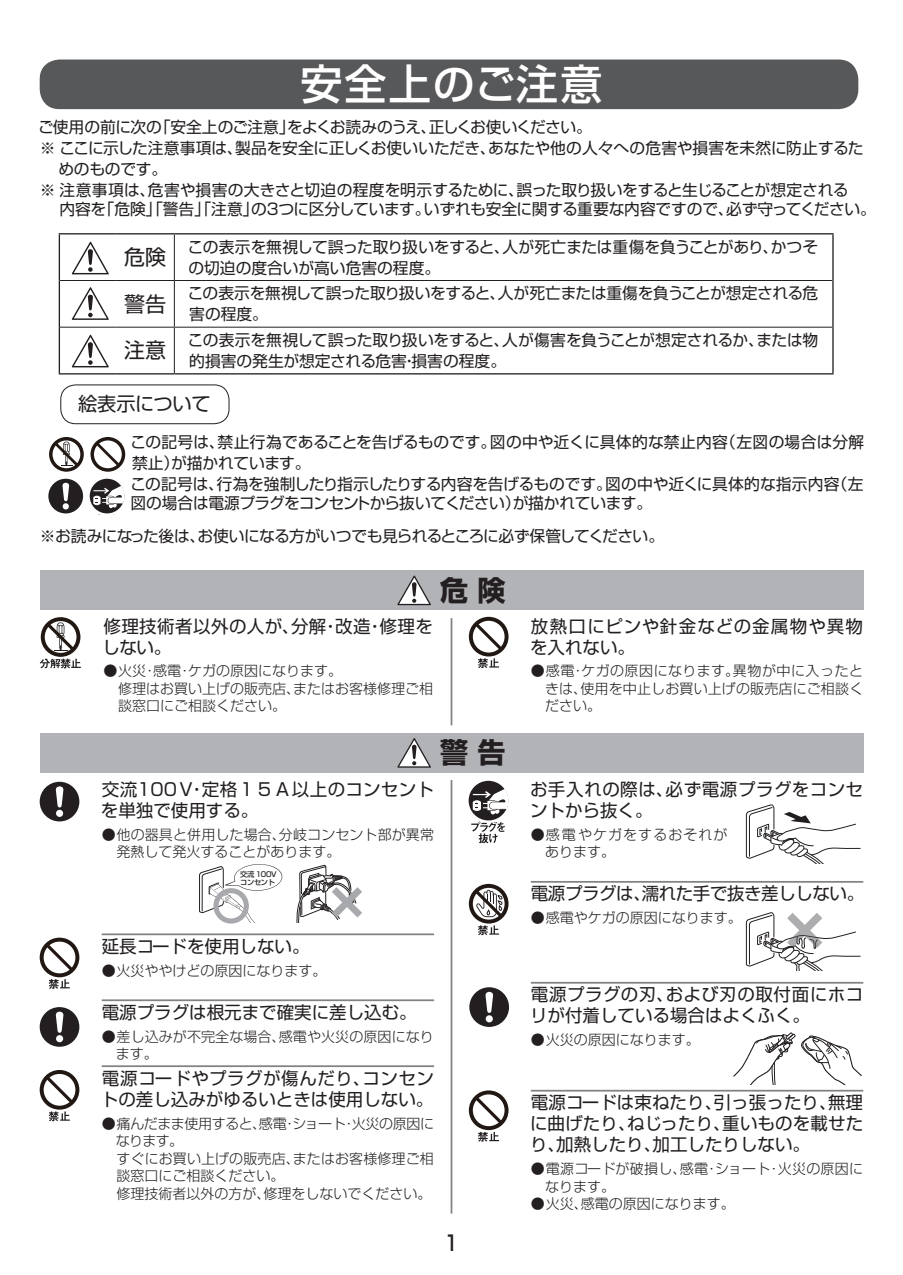
<style>
.page{position:relative;width:903px;height:1275px;background:#fff}
.page>*{position:absolute;margin:0;border:0;box-sizing:border-box;transform-origin:0 0}
.t1{font:500 42px "Shin Go Pro";letter-spacing:.05em;color:#fff}
.t2{font:700 28px "Shin Go Pro";color:#231f20}
.t3{font:21px "Shin Go Pro";color:#231f20}
.t4{font:500 21px "Shin Go Pro";color:#231f20;scale:.9 1}
.t5{font:19.25px "Shin Go Pro";letter-spacing:-.01em;color:#231f20}
.t6{font:17.5px/21px "Shin Go Pro";letter-spacing:.005em;color:#231f20}
.t7{font:17.5px/21px "Shin Go Pro";letter-spacing:.025em;color:#231f20}
.t8{font:17.5px/21px "Shin Go Pro";letter-spacing:.035em;color:#231f20}
.t9{font:17.5px "Shin Go Pro";letter-spacing:-.025em;color:#231f20}
.t10{font:15.75px/21px "Shin Go Pro";letter-spacing:-.015em;color:#231f20}
.t11{font:15.75px/33.1px "Shin Go Pro";letter-spacing:-.04em;color:#231f20}
.t12{font:15.75px "Shin Go Pro";letter-spacing:-.035em;color:#231f20}
.t13{font:300 14px/17.5px "Shin Go Pro";color:#231f20}
.t14{font:300 14px/17.5px "Shin Go Pro";letter-spacing:.025em;color:#231f20}
.t15{font:300 14px/17.5px "Shin Go Pro";letter-spacing:.075em;color:#231f20}
.t16{font:500 7.17px/7.2px "Shin Go Pro";letter-spacing:-.05em;color:#231f20}
</style>
<div class="page">
<div style="left:40px;top:60px;width:818px;height:49px;background:#57585a;border-radius:20px"></div>
<div style="left:40px;top:570px;width:823px;height:40px;background:#b2b3b7"></div>
<svg style="left:397px;top:575px;width:34px;height:30px"></svg>
<div style="left:40px;top:733px;width:823px;height:40px;background:#b2b3b7"></div>
<svg style="left:397px;top:738px;width:34px;height:30px"></svg>
<hr style="left:102px;top:933px;width:332px;height:2px;background:#808285">
<hr style="left:102px;top:999px;width:332px;height:2px;background:#808285">
<hr style="left:102px;top:1065px;width:332px;height:2px;background:#808285">
<hr style="left:531px;top:881px;width:332px;height:2px;background:#808285">
<hr style="left:531px;top:982px;width:332px;height:2px;background:#808285">
<hr style="left:531px;top:1090px;width:332px;height:1px;background:#808285">
<hr style="left:174px;top:280px;width:658px;height:1px;background:#231f20">
<hr style="left:174px;top:327px;width:658px;height:1px;background:#231f20">
<hr style="left:60px;top:280px;width:56px;height:1px;background:#231f20">
<hr style="left:60px;top:327px;width:56px;height:1px;background:#231f20">
<hr style="left:174px;top:234px;width:1px;height:46px;background:#231f20">
<hr style="left:116px;top:280px;width:58px;height:1px;background:#231f20">
<hr style="left:174px;top:281px;width:1px;height:46px;background:#231f20">
<hr style="left:116px;top:327px;width:58px;height:1px;background:#231f20">
<hr style="left:174px;top:328px;width:1px;height:45px;background:#231f20">
<hr style="left:59px;top:233px;width:57px;height:1px;background:#231f20">
<hr style="left:59px;top:234px;width:1px;height:46px;background:#231f20">
<hr style="left:116px;top:233px;width:58px;height:1px;background:#231f20">
<hr style="left:174px;top:233px;width:659px;height:1px;background:#231f20">
<hr style="left:832px;top:234px;width:1px;height:46px;background:#231f20">
<hr style="left:59px;top:280px;width:1px;height:47px;background:#231f20">
<hr style="left:832px;top:280px;width:1px;height:47px;background:#231f20">
<hr style="left:59px;top:327px;width:1px;height:46px;background:#231f20">
<hr style="left:832px;top:327px;width:1px;height:46px;background:#231f20">
<hr style="left:59px;top:373px;width:57px;height:1px;background:#231f20">
<hr style="left:116px;top:373px;width:58px;height:1px;background:#231f20">
<hr style="left:174px;top:373px;width:659px;height:1px;background:#231f20">
<div style="left:60px;top:384px;width:169px;height:40px;border:1px solid #231f20;border-radius:15px"></div>
<hr style="left:451px;top:618px;width:1px;height:107px;background:#808285">
<hr style="left:451px;top:780px;width:1px;height:433px;background:#808285">
<svg style="left:72px;top:242px;width:37px;height:32px"></svg>
<svg style="left:72px;top:287px;width:37px;height:33px"></svg>
<svg style="left:72px;top:335px;width:37px;height:32px"></svg>
<svg style="left:40px;top:617px;width:41px;height:51px"></svg>
<svg style="left:49px;top:437px;width:35px;height:35px"></svg>
<svg style="left:469px;top:617px;width:39px;height:51px"></svg>
<svg style="left:469px;top:1090px;width:39px;height:52px"></svg>
<svg style="left:40px;top:938px;width:39px;height:51px"></svg>
<svg style="left:40px;top:1070px;width:39px;height:51px"></svg>
<svg style="left:90px;top:437px;width:35px;height:35px"></svg>
<div style="left:40px;top:782px;width:39px;height:39px;background:#231f20;border-radius:50%"></div>
<div style="left:56px;top:810px;width:7px;height:7px;background:#fff;border-radius:50%"></div>
<svg style="left:56px;top:786px;width:7px;height:21px"></svg>
<div style="left:40px;top:1007px;width:39px;height:40px;background:#231f20;border-radius:50%"></div>
<div style="left:56px;top:1035px;width:7px;height:7px;background:#fff;border-radius:50%"></div>
<svg style="left:56px;top:1012px;width:7px;height:21px"></svg>
<div style="left:469px;top:987px;width:40px;height:40px;background:#231f20;border-radius:50%"></div>
<div style="left:486px;top:1015px;width:7px;height:7px;background:#fff;border-radius:50%"></div>
<svg style="left:485px;top:992px;width:8px;height:21px"></svg>
<div style="left:48px;top:479px;width:35px;height:34px;background:#231f20;border-radius:50%"></div>
<svg style="left:62px;top:483px;width:7px;height:26px"></svg>
<svg style="left:297px;top:864px;width:65px;height:59px"></svg>
<svg style="left:199px;top:864px;width:84px;height:60px"></svg>
<div style="left:90px;top:479px;width:34px;height:34px;background:#231f20;border-radius:50%"></div>
<svg style="left:93px;top:486px;width:32px;height:22px"></svg>
<svg style="left:745px;top:805px;width:116px;height:58px"></svg>
<div style="left:469px;top:781px;width:39px;height:39px;background:#231f20;border-radius:50%"></div>
<svg style="left:473px;top:789px;width:35px;height:25px"></svg>
<svg style="left:471px;top:822px;width:34px;height:21px"></svg>
<svg style="left:801px;top:1035px;width:61px;height:49px"></svg>
<svg style="left:733px;top:1032px;width:62px;height:52px"></svg>
<svg style="left:745px;top:912px;width:116px;height:58px"></svg>
<svg style="left:469px;top:884px;width:39px;height:51px"></svg>
<h1 class="t1" style="left:300px;top:50px;width:303px">安全上のご注意</h1>
<p class="t12" style="left:38px;top:114px;width:555px">ご使用の前に次の「安全上のご注意」をよくお読みのうえ、正しくお使いください。</p>
<p class="t10" style="left:40px;top:136px;width:825px">※ ここに示した注意事項は、製品を安全に正しくお使いいただき、あなたや他の人々への危害や損害を未然に防止するた</p>
<p class="t10" style="left:58px;top:157px;width:110px">めのものです。</p>
<p class="t10" style="left:40px;top:178px;width:810px">※ 注意事項は、危害や損害の大きさと切迫の程度を明示するために、誤った取り扱いをすると生じることが想定される</p>
<p class="t10" style="left:60px;top:197px;width:818px">内容を「危険」「警告」「注意」の３つに区分しています。いずれも安全に関する重要な内容ですので、必ず守ってください。</p>
<h3 class="t3" style="left:124px;top:240px;width:43px">危険</h3>
<p class="t10" style="left:188px;top:234px;width:632px">この表示を無視して誤った取り扱いをすると、人が死亡または重傷を負うことがあり、かつその切迫の度合いが高い危害の程度。</p>
<h3 class="t3" style="left:124px;top:287px;width:43px">警告</h3>
<p class="t10" style="left:188px;top:281px;width:632px">この表示を無視して誤った取り扱いをすると、人が死亡または重傷を負うことが想定される危害の程度。</p>
<h3 class="t3" style="left:124px;top:333px;width:43px">注意</h3>
<p class="t10" style="left:188px;top:328px;width:632px">この表示を無視して誤った取り扱いをすると、人が傷害を負うことが想定されるか、または物的損害の発生が想定される危害・損害の程度。</p>
<p class="t5" style="left:78px;top:388px;width:134px">絵表示について</p>
<p class="t10" style="left:130px;top:430px;width:735px">この記号は、禁止行為であることを告げるものです。図の中や近くに具体的な禁止内容（左図の場合は分解禁止）が描かれています。<br>この記号は、行為を強制したり指示したりする内容を告げるものです。図の中や近くに具体的な指示内容（左</p>
<p class="t11" style="left:40px;top:485px;width:626px;text-indent:91px">図の場合は電源プラグをコンセントから抜いてください）が描かれています。※お読みになった後は、お使いになる方がいつでも見られるところに必ず保管してください。</p>
<p class="t7" style="left:102px;top:613px;width:332px">修理技術者以外の人が、分解・改造・修理をしない。</p>
<p class="t13" style="left:118px;top:661px;width:316px;text-indent:-15px">●火災・感電・ケガの原因になります。<br>修理はお買い上げの販売店、またはお客様修理ご相談窓口にご相談ください。</p>
<h2 class="t2" style="left:440px;top:568px;width:67px">危 険</h2>
<h2 class="t2" style="left:440px;top:731px;width:67px">警 告</h2>
<p class="t6" style="left:101px;top:777px;width:335px">交流100V・定格１５Ａ以上のコンセントを単独で使用する。</p>
<p class="t13" style="left:117px;top:824px;width:319px;text-indent:-15px">●他の器具と併用した場合、分岐コンセント部が異常発熱して発火することがあります。</p>
<p class="t16" style="left:240px;top:870px;width:38px">交流 100Vコンセント</p>
<p class="t6" style="left:102px;top:934px;width:209px">延長コードを使用しない。</p>
<p class="t13" style="left:102px;top:960px;width:226px">●火災ややけどの原因になります。</p>
<p class="t6" style="left:102px;top:1000px;width:316px">電源プラグは根元まで確実に差し込む。</p>
<p class="t13" style="left:116px;top:1026px;width:319px;text-indent:-14px">●差し込みが不完全な場合、感電や火災の原因になります。</p>
<p class="t6" style="left:101px;top:1065px;width:335px">電源コードやプラグが傷んだり、コンセントの差し込みがゆるいときは使用しない。</p>
<p class="t13" style="left:116px;top:1113px;width:320px;text-indent:-14px">●痛んだまま使用すると､感電･ショート･火災の原因になります。<br>すぐにお買い上げの販売店、またはお客様修理ご相談窓口にご相談ください。<br>修理技術者以外の方が､修理をしないでください。</p>
<h3 class="t4" style="left:444px;top:1225px;width:17px">1</h3>
<p class="t8" style="left:530px;top:613px;width:335px">放熱口にピンや針金などの金属物や異物を入れない。</p>
<p class="t13" style="left:545px;top:661px;width:320px;text-align:justify;text-indent:-14px">●感電･ケガの原因になります。異物が中に入ったときは、使用を中止しお買い上げの販売店にご相談ください。</p>
<p class="t6" style="left:530px;top:777px;width:335px">お手入れの際は、必ず電源プラグをコンセントから抜く。</p>
<p class="t15" style="left:545px;top:824px;width:184px;text-indent:-14px">●感電やケガをするおそれがあります。</p>
<p class="t9" style="left:531px;top:879px;width:335px">電源プラグは、濡れた手で抜き差ししない。</p>
<p class="t13" style="left:531px;top:907px;width:212px">●感電やケガの原因になります。</p>
<p class="t6" style="left:530px;top:982px;width:335px">電源プラグの刃、および刃の取付面にホコリが付着している場合はよくふく。</p>
<p class="t13" style="left:531px;top:1029px;width:170px">●火災の原因になります。</p>
<p class="t6" style="left:530px;top:1090px;width:335px;text-align:justify">電源コードは束ねたり、引っ張ったり、無理に曲げたり、ねじったり、重いものを載せたり、加熱したり、加工したりしない。</p>
<p class="t14" style="left:545px;top:1158px;width:320px;text-indent:-14px">●電源コードが破損し､感電･ショート･火災の原因になります。</p>
<p class="t13" style="left:531px;top:1193px;width:205px">●火災、感電の原因になります。</p>
</div>
